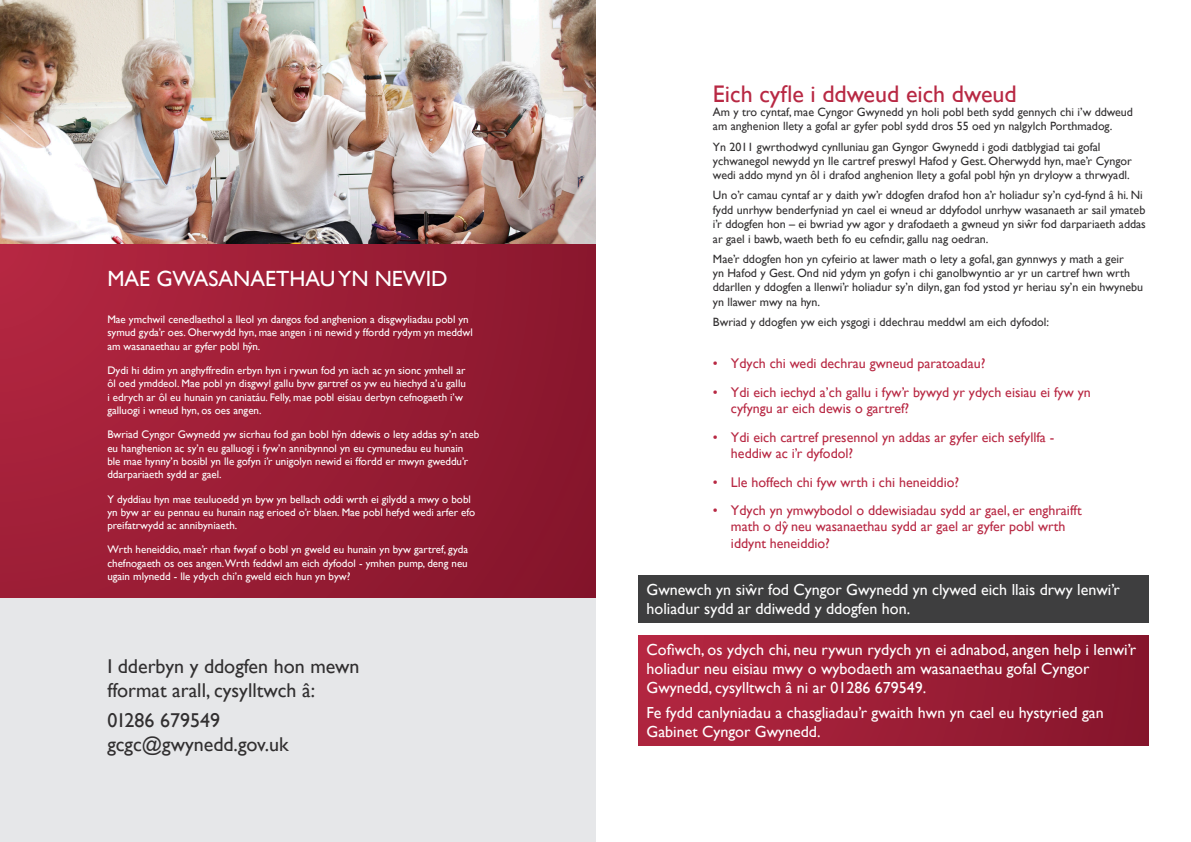
<style>
.page{position:relative;width:1191px;height:842px;background:#fff}
.page>*{position:absolute;margin:0;border:0;box-sizing:border-box;transform-origin:0 0}
.t1{font:24px "Gill Sans";color:#b82843}
.t2{font:22px "Gill Sans";color:#fff}
.t3{font:20px/24px "Gill Sans";color:#312f30}
.t4{font:16px/19.2px "Gill Sans";color:#fff}
.t5{font:14px/16.8px "Gill Sans";color:#b82843}
.t6{font:12px/14.4px "Gill Sans";color:#312f30}
.t7{font:11px/13.2px "Gill Sans";color:#fff}
</style>
<div class="page">
<div style="left:0;top:0;width:595px;height:842px;background:#e6e7e9"></div>
<img style="left:0;top:0;width:595px;height:244px">
<div style="left:0;top:244px;width:595px;height:353px;background:linear-gradient(to right,#ad243e,#88162d)"></div>
<div style="left:638px;top:635px;width:510px;height:111px;background:linear-gradient(to right,#b42741,#86152b)"></div>
<div style="left:638px;top:575px;width:510px;height:47px;background:#3e3e3f"></div>
<p class="t2" style="left:107px;top:265px;width:342px">MAE GWASANAETHAU YN NEWID</p>
<p class="t7" style="left:107px;top:313px;width:367px">Mae ymchwil cenedlaethol a lleol yn dangos fod anghenion a disgwyliadau pobl yn symud gyda’r oes. Oherwydd hyn, mae angen i ni newid y ffordd rydym yn meddwl am wasanaethau ar gyfer pobl hyˆn.</p>
<p class="t7" style="left:107px;top:364px;width:360px">Dydi hi ddim yn anghyffredin erbyn hyn i rywun fod yn iach ac yn sionc ymhell ar ôl oed ymddeol. Mae pobl yn disgwyl gallu byw gartref os yw eu hiechyd a’u gallu i edrych ar ôl eu hunain yn caniatáu. Felly, mae pobl eisiau derbyn cefnogaeth i’w galluogi i wneud hyn, os oes angen.</p>
<p class="t7" style="left:107px;top:428px;width:373px">Bwriad Cyngor Gwynedd yw sicrhau fod gan bobl hyˆn ddewis o lety addas sy’n ateb eu hanghenion ac sy’n eu galluogi i fyw’n annibynnol yn eu cymunedau eu hunain ble mae hynny’n bosibl yn lle gofyn i’r unigolyn newid ei ffordd er mwyn gweddu’r ddarpariaeth sydd ar gael.</p>
<p class="t7" style="left:107px;top:492px;width:369px">Y dyddiau hyn mae teuluoedd yn byw yn bellach oddi wrth ei gilydd a mwy o bobl yn byw ar eu pennau eu hunain nag erioed o’r blaen. Mae pobl hefyd wedi arfer efo preifatrwydd ac annibyniaeth.</p>
<p class="t7" style="left:107px;top:543px;width:362px;text-align:justify">Wrth heneiddio, mae’r rhan fwyaf o bobl yn gweld eu hunain yn byw gartref, gyda chefnogaeth os oes angen.Wrth feddwl am eich dyfodol - ymhen pump, deng neu ugain mlynedd - lle ydych chi’n gweld eich hun yn byw?</p>
<p class="t3" style="left:107px;top:655px;width:254px">I dderbyn y ddogfen hon mewn fformat arall, cysylltwch â:</p>
<p class="t3" style="left:107px;top:708px;width:114px">01286 679549</p>
<p class="t3" style="left:107px;top:732px;width:183px">gcgc@gwynedd.gov.uk</p>
<p class="t1" style="left:713px;top:80px;width:305px">Eich cyfle i ddweud eich dweud</p>
<p class="t6" style="left:713px;top:105px;width:421px">Am y tro cyntaf, mae Cyngor Gwynedd yn holi pobl beth sydd gennych chi i’w ddweud am anghenion llety a gofal ar gyfer pobl sydd dros 55 oed yn nalgylch Porthmadog.</p>
<p class="t6" style="left:713px;top:139px;width:420px">Yn 2011 gwrthodwyd cynlluniau gan Gyngor Gwynedd i godi datblygiad tai gofal ychwanegol newydd yn lle cartref preswyl Hafod y Gest. Oherwydd hyn, mae’r Cyngor wedi addo mynd yn ôl i drafod anghenion llety a gofal pobl hyˆn yn dryloyw a thrwyadl.</p>
<p class="t6" style="left:713px;top:188px;width:434px">Un o’r camau cyntaf ar y daith yw’r ddogfen drafod hon a’r holiadur sy’n cyd-fynd â hi. Ni fydd unrhyw benderfyniad yn cael ei wneud ar ddyfodol unrhyw wasanaeth ar sail ymateb i’r ddogfen hon – ei bwriad yw agor y drafodaeth a gwneud yn siwˆ r fod darpariaeth addas ar gael i bawb, waeth beth fo eu cefndir, gallu nag oedran.</p>
<p class="t6" style="left:713px;top:252px;width:432px">Mae’r ddogfen hon yn cyfeirio at lawer math o lety a gofal, gan gynnwys y math a geir<br>yn Hafod y Gest. Ond nid ydym yn gofyn i chi ganolbwyntio ar yr un cartref hwn wrth ddarllen y ddogfen a llenwi’r holiadur sy’n dilyn, gan fod ystod yr heriau sy’n ein hwynebu yn llawer mwy na hyn.</p>
<p class="t6" style="left:713px;top:315px;width:338px">Bwriad y ddogfen yw eich ysgogi i ddechrau meddwl am eich dyfodol:</p>
<p class="t5" style="left:713px;top:356px;width:274px">• Ydych chi wedi dechrau gwneud paratoadau?</p>
<p class="t5" style="left:731px;top:384px;width:361px;text-indent:-18px">• Ydi eich iechyd a’ch gallu i fyw’r bywyd yr ydych eisiau ei fyw yn cyfyngu ar eich dewis o gartref?</p>
<p class="t5" style="left:731px;top:429px;width:325px;text-indent:-18px">• Ydi eich cartref presennol yn addas ar gyfer eich sefyllfa - heddiw ac i’r dyfodol?</p>
<p class="t5" style="left:713px;top:474px;width:248px">• Lle hoffech chi fyw wrth i chi heneiddio?</p>
<p class="t5" style="left:731px;top:502px;width:352px;text-indent:-18px">• Ydych yn ymwybodol o ddewisiadau sydd ar gael, er enghraifft math o dyˆ neu wasanaethau sydd ar gael ar gyfer pobl wrth iddynt heneiddio?</p>
<p class="t4" style="left:646px;top:580px;width:475px">Gwnewch yn siwˆ r fod Cyngor Gwynedd yn clywed eich llais drwy lenwi’r holiadur sydd ar ddiwedd y ddogfen hon.</p>
<p class="t4" style="left:646px;top:640px;width:491px">Cofiwch, os ydych chi, neu rywun rydych yn ei adnabod, angen help i lenwi’r holiadur neu eisiau mwy o wybodaeth am wasanaethau gofal Cyngor<br>Gwynedd, cysylltwch â ni ar 01286 679549.</p>
<p class="t4" style="left:646px;top:703px;width:459px">Fe fydd canlyniadau a chasgliadau’r gwaith hwn yn cael eu hystyried gan<br>Gabinet Cyngor Gwynedd.</p>
</div>
